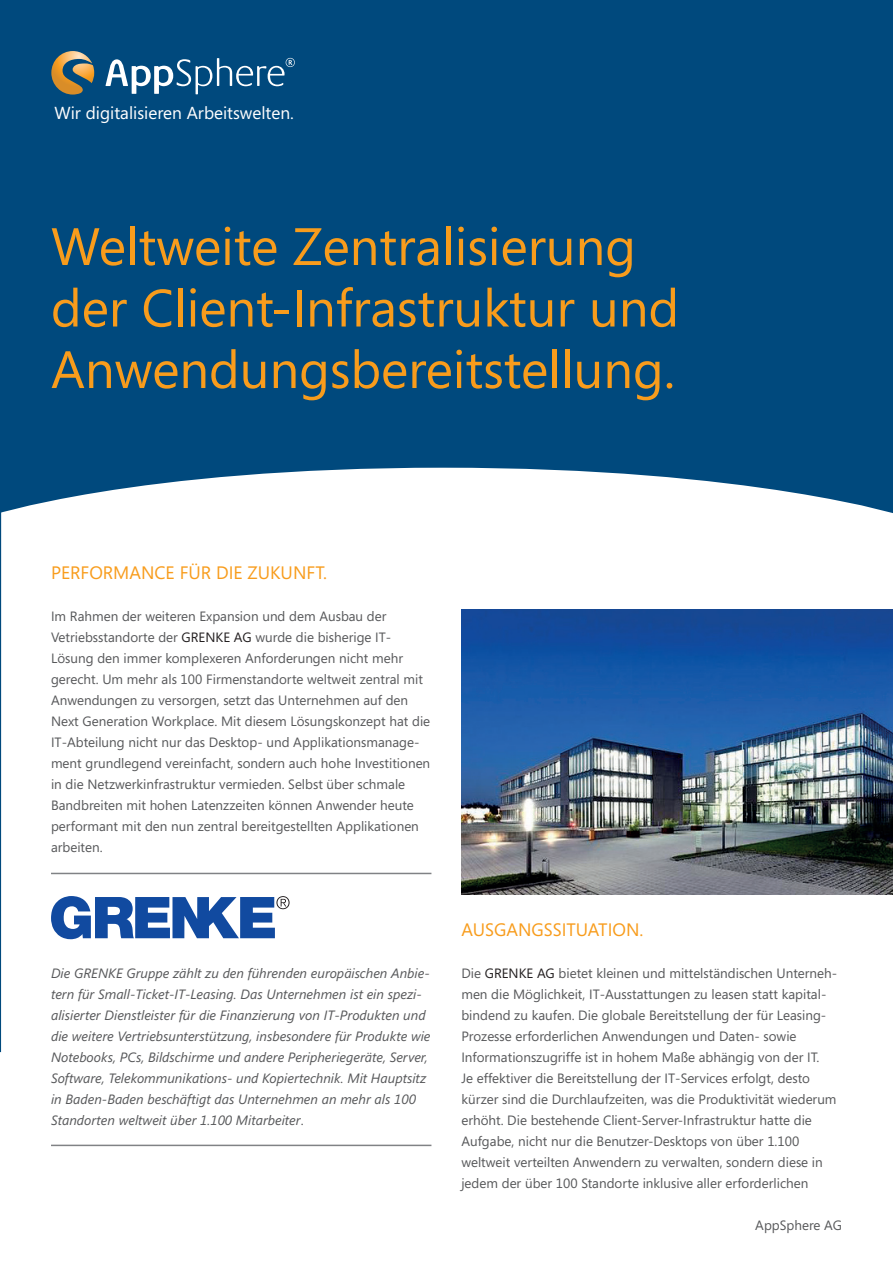
<style>
.page{position:relative;width:893px;height:1263px;background:#fff}
.page>*{position:absolute;margin:0;border:0;box-sizing:border-box;transform-origin:0 0}
.Überschrift_Titel{font:52.5px/61.5px "Segoe";color:#f89c1c}
.Überschrift_Text{font:18px "Segoe";color:#f89c1c}
.t1{font:17.4px "Segoe";color:#fff}
.Fließtext{font:13.5px/21px "Segoe";color:#57585a}
.t2{font:italic 13.5px/21px "Segoe";color:#57585a}
.s1{color:#231f20}
.s2{font-style:normal}
</style>
<div class="page">
<svg style="left:1px;top:0;width:892px;height:517px;background:#115586"></svg>
<svg style="left:51px;top:51px;width:43px;height:44px;background:#827b5e"></svg>
<svg style="left:106px;top:58px;width:189px;height:37px"></svg>
<svg style="left:0;top:0;width:1px;height:1053px"></svg>
<img style="left:461px;top:609px;width:432px;height:285px">
<hr style="left:51px;top:1145px;width:380px;height:1px;background:#808285">
<hr style="left:51px;top:873px;width:380px;height:1px;background:#808285">
<svg style="left:51px;top:896px;width:239px;height:43px"></svg>
<p class="t1" style="left:54px;top:101px;width:241px">Wir digitalisieren Arbeitswelten.</p>
<p class="Überschrift_Titel" style="left:51px;top:214px;width:630px">Weltweite Zentralisierung der Client-Infrastruktur und</p>
<p class="Überschrift_Titel" style="left:51px;top:337px;width:626px">Anwendungsbereitstellung.</p>
<p class="Überschrift_Text" style="left:51px;top:560px;width:278px">PERFORMANCE FÜR DIE ZUKUNFT.</p>
<p class="Fließtext" style="left:51px;top:605px;width:381px">Im Rahmen der weiteren Expansion und dem Ausbau der Vetriebsstandorte der <span class="s1">GRENKE AG</span> wurde die bisherige IT-Lösung den immer komplexeren Anforderungen nicht mehr gerecht. Um mehr als 100 Firmenstandorte weltweit zentral mit Anwendungen zu versorgen, setzt das Unternehmen auf den Next Generation Workplace. Mit diesem Lösungskonzept hat die IT-Abteilung nicht nur das Desktop- und Applikationsmanage&shy;ment grundlegend vereinfacht, sondern auch hohe Investitionen in die Netzwerkinfrastruktur vermieden. Selbst über schmale Bandbreiten mit hohen Latenzzeiten können Anwender heute performant mit den nun zentral bereitgestellten Applikationen arbeiten.</p>
<p class="t2" style="left:51px;top:963px;width:381px">Die GRENKE Gruppe zählt zu den führenden europäischen Anbie&shy;tern für Small-Ticket-IT-Leasing. Das Unternehmen ist ein spezi&shy;alisierter Dienstleister für die Finanzierung von IT-Produkten und die weitere Vertriebsunterstützung, insbesondere für Produkte wie Notebooks, PCs, Bildschirme und andere Peripheriegeräte, Server, Software, Telekommunikations- und Kopiertechnik. Mit Hauptsitz in Baden-Baden beschäftigt das Unternehmen an mehr als 100<br>Standorten weltweit über 1.100 Mitarbeiter<span class="s2">.</span></p>
<p class="Überschrift_Text" style="left:461px;top:917px;width:184px">AUSGANGSSITUATION.</p>
<p class="Fließtext" style="left:461px;top:962px;width:377px">Die <span class="s1">GRENKE AG</span> bietet kleinen und mittelständischen Unterneh&shy;men die Möglichkeit, IT-Ausstattungen zu leasen statt kapital&shy;bindend zu kaufen. Die globale Bereitstellung der für Leasing-Prozesse erforderlichen Anwendungen und Daten- sowie Informationszugriffe ist in hohem Maße abhängig von der IT.<br>Je effektiver die Bereitstellung der IT-Services erfolgt, desto kürzer sind die Durchlaufzeiten, was die Produktivität wiederum erhöht. Die bestehende Client-Server-Infrastruktur hatte die Aufgabe, nicht nur die Benutzer-Desktops von über 1.100 weltweit verteilten Anwendern zu verwalten, sondern diese in jedem der über 100 Standorte inklusive aller erforderlichen</p>
<p class="Fließtext" style="left:755px;top:1214px;width:88px">AppSphere AG</p>
</div>
